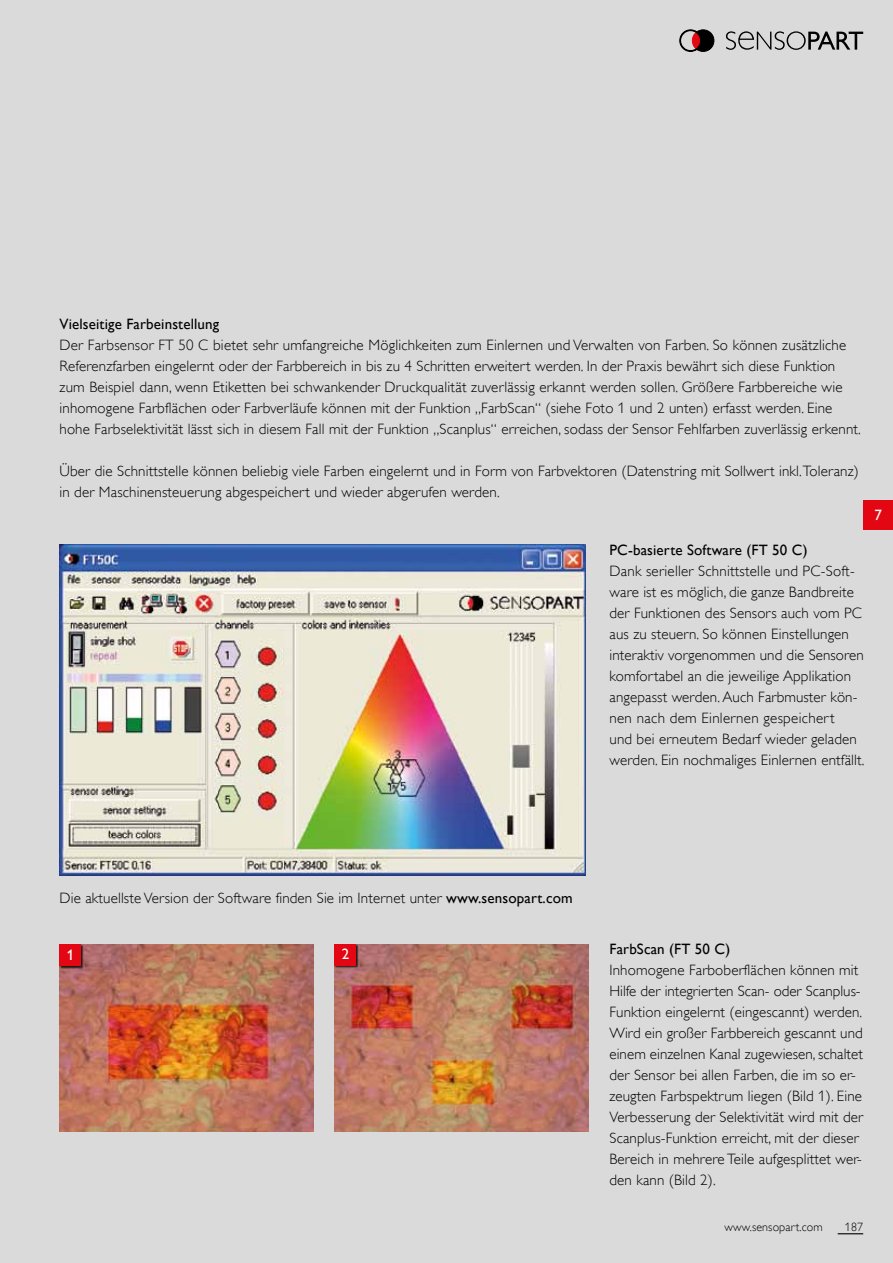
<style>
.page{position:relative;width:893px;height:1263px;background:#dadada}
.page>*{position:absolute;margin:0;border:0;box-sizing:border-box;transform-origin:0 0}
.t1{font:300 15px/21px "Gill Alt One";letter-spacing:.01em;color:#000}
.t2{font:15px "Gill Alt One";letter-spacing:.01em;color:#000}
.t3{font:15px "Gill Alt One";color:#fff}
.t4{font:300 12px "Gill Alt One";letter-spacing:.01em;color:#000}
.s1{font-weight:400}
</style>
<div class="page">
<svg style="left:726px;top:31px;width:137px;height:19px"></svg>
<svg style="left:680px;top:30px;width:34px;height:22px"></svg>
<svg style="left:838px;top:1233px;width:25px;height:1px"></svg>
<div style="left:863px;top:500px;width:30px;height:30px;background:#e30613"></div>
<img style="left:60px;top:544px;width:526px;height:331px">
<img style="left:60px;top:944px;width:253px;height:187px">
<img style="left:334px;top:944px;width:254px;height:187px">
<div style="left:60px;top:944px;width:24px;height:25px;background:#000;opacity:.81"></div>
<div style="left:60px;top:944px;width:21px;height:21px;background:#e30613"></div>
<div style="left:335px;top:944px;width:24px;height:24px;background:#000;opacity:.81"></div>
<div style="left:334px;top:944px;width:22px;height:21px;background:#e30613"></div>
<p class="t2" style="left:60px;top:315px;width:161px">Vielseitige Farbeinstellung</p>
<p class="t1" style="left:60px;top:335px;width:803px">Der Farbsensor FT 50 C bietet sehr umfangreiche Möglichkeiten zum Einlernen und Verwalten von Farben. So können zusätzliche Referenzfarben eingelernt oder der Farbbereich in bis zu 4 Schritten erweitert werden. In der Praxis bewährt sich diese Funktion zum Beispiel dann, wenn Etiketten bei schwankender Druckqualität zuverlässig erkannt werden sollen. Größere Farbbereiche wie inhomogene Farbflächen oder Farbverläufe können mit der Funktion „FarbScan“ (siehe Foto 1 und 2 unten) erfasst werden. Eine hohe Farbselektivität lässt sich in diesem Fall mit der Funktion „Scanplus“ erreichen, sodass der Sensor Fehlfarben zuverlässig erkennt.</p>
<p class="t1" style="left:60px;top:461px;width:801px">Über die Schnittstelle können beliebig viele Farben eingelernt und in Form von Farbvektoren (Datenstring mit Sollwert inkl. Toleranz) in der Maschinensteuerung abgespeichert und wieder abgerufen werden.</p>
<p class="t2" style="left:609px;top:541px;width:200px">PC-basierte Software (FT 50 C)</p>
<p class="t1" style="left:609px;top:560px;width:256px">Dank serieller Schnittstelle und PC-Soft&shy;ware ist es möglich, die ganze Bandbreite der Funktionen des Sensors auch vom PC aus zu steuern. So können Einstellungen interaktiv vorgenommen und die Sensoren komfortabel an die jeweilige Applikation angepasst werden. Auch Farbmuster kön&shy;nen nach dem Einlernen gespeichert<br>und bei erneutem Bedarf wieder geladen werden. Ein nochmaliges Einlernen entfällt.</p>
<p class="t3" style="left:874px;top:506px;width:9px">7</p>
<p class="t1" style="left:60px;top:888px;width:515px">Die aktuellste Version der Software finden Sie im Internet unter <span class="s1">www.sensopart.com</span></p>
<p class="t3" style="left:67px;top:946px;width:9px">1</p>
<p class="t3" style="left:342px;top:946px;width:9px">2</p>
<p class="t2" style="left:609px;top:941px;width:122px">FarbScan (FT 50 C)</p>
<p class="t1" style="left:609px;top:960px;width:255px">Inhomogene Farboberflächen können mit Hilfe der integrierten Scan- oder Scanplus-Funktion eingelernt (eingescannt) werden.<br>Wird ein großer Farbbereich gescannt und einem einzelnen Kanal zugewiesen, schaltet der Sensor bei allen Farben, die im so er&shy;zeugten Farbspektrum liegen (Bild 1). Eine Verbesserung der Selektivität wird mit der Scanplus-Funktion erreicht, mit der dieser Bereich in mehrere Teile aufgesplittet wer&shy;den kann (Bild 2).</p>
<p class="t4" style="left:725px;top:1220px;width:100px">www.sensopart.com</p>
<p class="t4" style="left:845px;top:1220px;width:20px">187</p>
</div>
